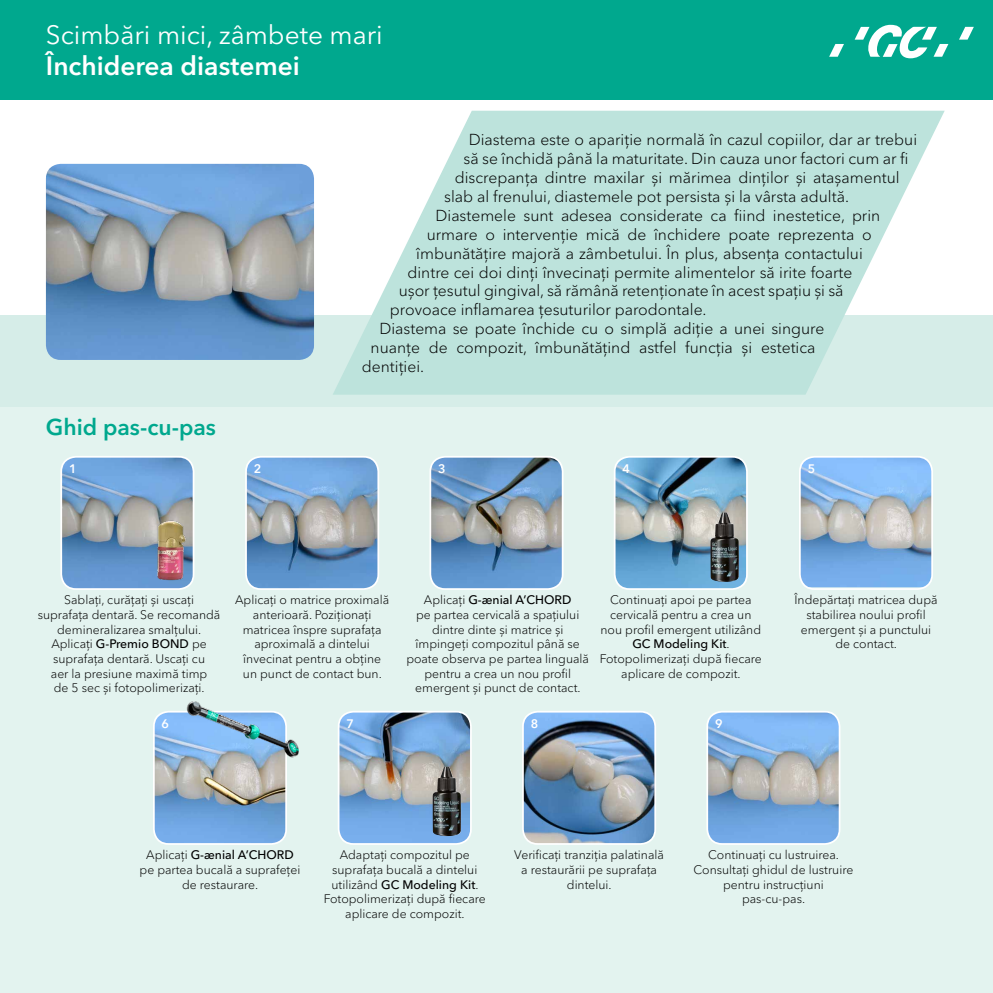
<style>
.page{position:relative;width:993px;height:993px;background:#fff}
.page>*{position:absolute;margin:0;border:0;box-sizing:border-box;transform-origin:0 0}
.t1{font:26.25px "Avenir Next Cyr";color:#fff}
.t2{font:600 26.25px "Avenir Next Cyr";color:#fff}
.t3{font:600 22.75px "Avenir Next Cyr";color:#00a88e}
.t4{font:300 15.75px "Avenir Next Cyr";color:#000}
.t5{font:300 12.25px/14.7px "Avenir Next Cyr";color:#000;text-align:center}
.t6{font:600 12.25px "Avenir Next Cyr";color:#fff}
.s1{font-weight:500}
</style>
<div class="page">
<div style="left:0;top:315px;width:992px;height:677px;background:#d6ede8"></div>
<div style="left:0;top:0;width:992px;height:99px;background:#00a88e"></div>
<svg style="left:959px;top:27px;width:14px;height:13px"></svg>
<svg style="left:854px;top:25px;width:94px;height:33px"></svg>
<svg style="left:829px;top:44px;width:14px;height:13px"></svg>
<img style="left:46px;top:164px;width:268px;height:196px">
<div style="left:0;top:407px;width:992px;height:585px;background:#e3f3ef"></div>
<img style="left:63px;top:456px;width:130px;height:133px">
<div style="left:60px;top:456px;width:134px;height:133px;border:2px solid #fff;border-radius:15px"></div>
<img style="left:247px;top:458px;width:131px;height:131px">
<div style="left:245px;top:456px;width:134px;height:133px;border:2px solid #fff;border-radius:15px"></div>
<img style="left:432px;top:456px;width:130px;height:133px">
<div style="left:429px;top:456px;width:134px;height:133px;border:2px solid #fff;border-radius:15px"></div>
<img style="left:616px;top:456px;width:130px;height:133px">
<div style="left:613px;top:456px;width:134px;height:133px;border:2px solid #fff;border-radius:15px"></div>
<img style="left:801px;top:456px;width:130px;height:131px">
<div style="left:798px;top:456px;width:134px;height:133px;border:2px solid #fff;border-radius:15px"></div>
<img style="left:154px;top:519px;width:34px;height:62px">
<hr style="left:992px;top:407px;width:1px;height:585px;background:#e3f3ef">
<img style="left:155px;top:713px;width:131px;height:130px">
<div style="left:153px;top:710px;width:134px;height:134px;border:2px solid #fff;border-radius:15px"></div>
<img style="left:340px;top:713px;width:131px;height:130px">
<div style="left:337px;top:710px;width:134px;height:134px;border:2px solid #fff;border-radius:15px"></div>
<img style="left:524px;top:713px;width:131px;height:130px">
<div style="left:522px;top:710px;width:134px;height:134px;border:2px solid #fff;border-radius:15px"></div>
<img style="left:709px;top:713px;width:130px;height:130px">
<div style="left:706px;top:710px;width:134px;height:134px;border:2px solid #fff;border-radius:15px"></div>
<img style="left:710px;top:512px;width:28px;height:70px">
<img style="left:432px;top:766px;width:29px;height:69px">
<img style="left:181px;top:701px;width:118px;height:62px">
<svg style="left:333px;top:111px;width:611px;height:283px;fill:#bde3dc"></svg>
<h1 class="t1" style="left:46px;top:19px;width:338px">Scimbări mici, zâmbete mari</h1>
<h1 class="t2" style="left:46px;top:50px;width:255px">Închiderea diastemei</h1>
<h2 class="t3" style="left:46px;top:413px;width:172px">Ghid pas-cu-pas</h2>
<p class="t4" style="left:468px;top:130px;width:450px">Diastema este o apariție normală în cazul copiilor, dar ar trebui</p>
<p class="t4" style="left:463px;top:149px;width:446px">să se închidă până la maturitate. Din cauza unor factori cum ar fi</p>
<p class="t4" style="left:454px;top:168px;width:446px">discrepanța dintre maxilar și mărimea dinților și atașamentul</p>
<p class="t4" style="left:444px;top:187px;width:406px">slab al frenului, diastemele pot persista și la vârsta adultă.</p>
<p class="t4" style="left:435px;top:206px;width:446px">Diastemele sunt adesea considerate ca fiind inestetice, prin</p>
<p class="t4" style="left:426px;top:225px;width:446px">urmare o intervenție mică de închidere poate reprezenta o</p>
<p class="t4" style="left:416px;top:244px;width:448px">îmbunătățire majoră a zâmbetului. În plus, absența contactului</p>
<p class="t4" style="left:407px;top:262px;width:446px">dintre cei doi dinți învecinați permite alimentelor să irite foarte</p>
<p class="t4" style="left:398px;top:281px;width:446px">ușor țesutul gingival, să rămână retenționate în acest spațiu și să</p>
<p class="t4" style="left:390px;top:300px;width:318px">provoace inflamarea țesuturilor parodontale.</p>
<p class="t4" style="left:379px;top:319px;width:446px">Diastema se poate închide cu o simplă adiție a unei singure</p>
<p class="t4" style="left:370px;top:338px;width:446px">nuanțe de compozit, îmbunătățind astfel funcția și estetica</p>
<p class="t4" style="left:362px;top:357px;width:64px">dentiției.</p>
<p class="t6" style="left:69px;top:461px;width:9px">1</p>
<p class="t6" style="left:254px;top:461px;width:9px">2</p>
<p class="t6" style="left:438px;top:461px;width:9px">3</p>
<p class="t6" style="left:622px;top:461px;width:9px">4</p>
<p class="t6" style="left:807px;top:461px;width:9px">5</p>
<p class="t5" style="left:38px;top:592px;width:184px">Sablați, curățați și uscați suprafața dentară. Se recomandă demineralizarea smalțului.<br>Aplicați <span class="s1">G-Premio BOND</span> pe suprafața dentară. Uscați cu<br>aer la presiune maximă timp<br>de 5 sec și fotopolimerizați.</p>
<p class="t5" style="left:235px;top:592px;width:155px">Aplicați o matrice proximală anterioară. Poziționați matricea înspre suprafața aproximală a dintelui învecinat pentru a obține un punct de contact bun.</p>
<p class="t5" style="left:406px;top:592px;width:184px">Aplicați <span class="s1">G-ænial A’CHORD<br></span>pe partea cervicală a spațiului dintre dinte și matrice și împingeți compozitul până se poate observa pe partea linguală pentru a crea un nou profil emergent și punct de contact.</p>
<p class="t5" style="left:599px;top:592px;width:163px">Continuați apoi pe partea cervicală pentru a crea un nou profil emergent utilizând<br><span class="s1">GC Modeling Kit</span>.<br>Fotopolimerizați după fiecare aplicare de compozit.</p>
<p class="t5" style="left:794px;top:592px;width:144px">Îndepărtați matricea după stabilirea noului profil emergent și a punctului de contact.</p>
<p class="t6" style="left:162px;top:716px;width:9px">6</p>
<p class="t6" style="left:346px;top:716px;width:9px">7</p>
<p class="t6" style="left:530px;top:716px;width:9px">8</p>
<p class="t6" style="left:714px;top:716px;width:9px">9</p>
<p class="t5" style="left:140px;top:847px;width:162px">Aplicați <span class="s1">G-ænial A’CHORD </span>pe partea bucală a suprafeței de restaurare.</p>
<p class="t5" style="left:324px;top:847px;width:163px">Adaptați compozitul pe suprafața bucală a dintelui utilizând <span class="s1">GC Modeling Kit</span>.<br>Fotopolimerizați după fiecare aplicare de compozit.</p>
<p class="t5" style="left:514px;top:847px;width:151px">Verificați tranziția palatinală a restaurării pe suprafața dintelui.</p>
<p class="t5" style="left:693px;top:847px;width:161px">Continuați cu lustruirea.<br>Consultați ghidul de lustruire pentru instrucțiuni pas-cu-pas.</p>
</div>
